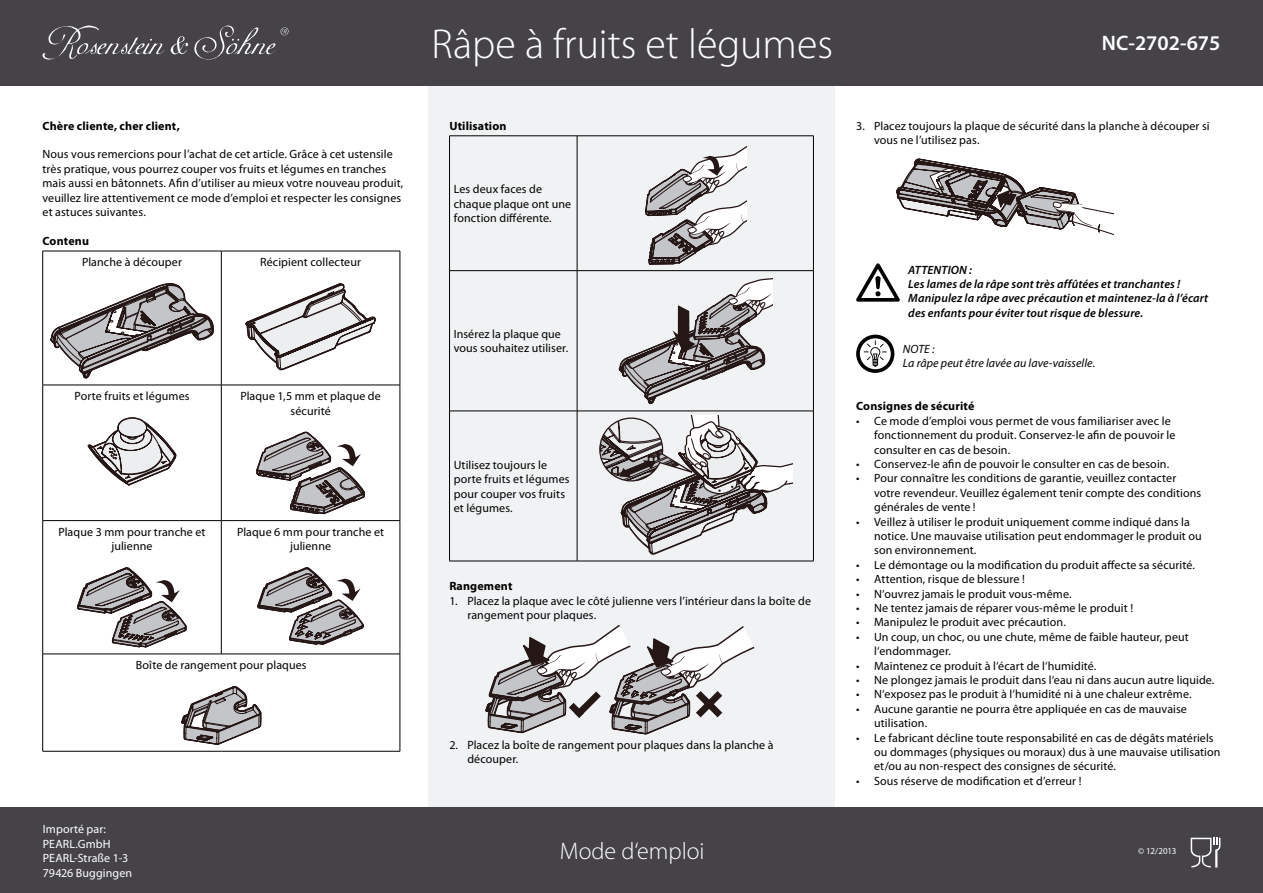
<style>
.page{position:relative;width:1263px;height:893px;background:#fff}
.page>*{position:absolute;margin:0;border:0;box-sizing:border-box;transform-origin:0 0}
.t1{font:300 42px "Myriad Pro";color:#fff}
.t2{font:300 24px "Myriad Pro";color:#fff}
.t3{font:600 21px "Myriad Pro";color:#fff}
.t4{font:12px/14.4px "Myriad Pro";letter-spacing:.01em;color:#000}
.t5{font:italic 600 12px/14.4px "Myriad Pro";letter-spacing:.01em;color:#000}
.t6{font:700 12px "Myriad Pro";letter-spacing:.01em;color:#000}
.t7{font:12px/14.4px "Myriad Pro";letter-spacing:.01em;color:#fff}
.t8{font:italic 12px/14.4px "Myriad Pro";letter-spacing:.005em;color:#000}
.t9{font:9px "Myriad Pro";letter-spacing:-.035em;color:#fff}
</style>
<div class="page">
<div style="left:428px;top:0;width:407px;height:893px;background:#f1f2f3"></div>
<div style="left:0;top:0;width:1263px;height:85px;background:#454347"></div>
<div style="left:0;top:808px;width:1263px;height:85px;background:#454347"></div>
<hr style="left:43px;top:251px;width:178px;height:1px;background:#000">
<hr style="left:42px;top:251px;width:1px;height:134px;background:#000">
<hr style="left:221px;top:251px;width:179px;height:1px;background:#000">
<hr style="left:221px;top:251px;width:1px;height:134px;background:#000">
<hr style="left:400px;top:251px;width:1px;height:134px;background:#000">
<hr style="left:43px;top:385px;width:178px;height:1px;background:#000">
<hr style="left:42px;top:385px;width:1px;height:135px;background:#000">
<hr style="left:221px;top:385px;width:179px;height:1px;background:#000">
<hr style="left:221px;top:385px;width:1px;height:135px;background:#000">
<hr style="left:400px;top:385px;width:1px;height:135px;background:#000">
<hr style="left:43px;top:520px;width:178px;height:1px;background:#000">
<hr style="left:42px;top:521px;width:1px;height:133px;background:#000">
<hr style="left:221px;top:520px;width:179px;height:1px;background:#000">
<hr style="left:221px;top:521px;width:1px;height:133px;background:#000">
<hr style="left:400px;top:521px;width:1px;height:133px;background:#000">
<hr style="left:43px;top:654px;width:178px;height:1px;background:#000">
<hr style="left:42px;top:654px;width:1px;height:97px;background:#000">
<hr style="left:221px;top:654px;width:179px;height:1px;background:#000">
<hr style="left:400px;top:654px;width:1px;height:97px;background:#000">
<hr style="left:43px;top:751px;width:178px;height:1px;background:#000">
<hr style="left:221px;top:751px;width:179px;height:1px;background:#000">
<svg style="left:48px;top:283px;width:167px;height:103px"></svg>
<svg style="left:245px;top:283px;width:131px;height:88px"></svg>
<svg style="left:87px;top:417px;width:90px;height:69px"></svg>
<svg style="left:256px;top:432px;width:109px;height:83px"></svg>
<svg style="left:77px;top:567px;width:110px;height:81px"></svg>
<svg style="left:257px;top:567px;width:107px;height:78px"></svg>
<svg style="left:181px;top:686px;width:81px;height:59px"></svg>
<hr style="left:449px;top:136px;width:128px;height:1px;background:#000">
<hr style="left:449px;top:136px;width:1px;height:134px;background:#000">
<hr style="left:577px;top:136px;width:237px;height:1px;background:#000">
<hr style="left:577px;top:136px;width:1px;height:134px;background:#000">
<hr style="left:813px;top:136px;width:1px;height:134px;background:#000">
<hr style="left:449px;top:270px;width:128px;height:1px;background:#000">
<hr style="left:449px;top:271px;width:1px;height:140px;background:#000">
<hr style="left:577px;top:270px;width:237px;height:1px;background:#000">
<hr style="left:577px;top:271px;width:1px;height:140px;background:#000">
<hr style="left:813px;top:271px;width:1px;height:140px;background:#000">
<hr style="left:449px;top:411px;width:128px;height:1px;background:#000">
<hr style="left:449px;top:411px;width:1px;height:150px;background:#000">
<hr style="left:577px;top:411px;width:237px;height:1px;background:#000">
<hr style="left:577px;top:411px;width:1px;height:150px;background:#000">
<hr style="left:813px;top:411px;width:1px;height:150px;background:#000">
<hr style="left:449px;top:561px;width:128px;height:1px;background:#000">
<hr style="left:577px;top:561px;width:237px;height:1px;background:#000">
<svg style="left:645px;top:145px;width:102px;height:120px"></svg>
<svg style="left:599px;top:278px;width:194px;height:284px"></svg>
<svg style="left:485px;top:624px;width:270px;height:111px"></svg>
<svg style="left:896px;top:158px;width:217px;height:77px"></svg>
<svg style="left:856px;top:263px;width:44px;height:39px"></svg>
<svg style="left:856px;top:335px;width:38px;height:38px"></svg>
<svg style="left:42px;top:26px;width:123px;height:34px"></svg>
<svg style="left:171px;top:36px;width:17px;height:19px"></svg>
<svg style="left:194px;top:25px;width:94px;height:35px"></svg>
<svg style="left:1191px;top:838px;width:29px;height:29px"></svg>
<p class="t6" style="left:43px;top:118px;width:139px">Chère cliente, cher client,</p>
<p class="t4" style="left:43px;top:147px;width:362px">Nous vous remercions pour l’achat de cet article. Grâce à cet ustensile très pratique, vous pourrez couper vos fruits et légumes en tranches mais aussi en bâtonnets. Afin d’utiliser au mieux votre nouveau produit, veuillez lire attentivement ce mode d’emploi et respecter les consignes et astuces suivantes.</p>
<p class="t6" style="left:43px;top:233px;width:48px">Contenu</p>
<p class="t4" style="left:82px;top:255px;width:101px">Planche à découper</p>
<p class="t4" style="left:260px;top:255px;width:102px">Récipient collecteur</p>
<p class="t4" style="left:74px;top:389px;width:117px">Porte fruits et légumes</p>
<p class="t4" style="left:240px;top:389px;width:142px;text-align:center">Plaque 1,5 mm et plaque de sécurité</p>
<p class="t4" style="left:58px;top:525px;width:149px;text-align:center">Plaque 3 mm pour tranche et julienne</p>
<p class="t4" style="left:237px;top:525px;width:149px;text-align:center">Plaque 6 mm pour tranche et julienne</p>
<p class="t4" style="left:136px;top:658px;width:172px">Boîte de rangement pour plaques</p>
<p class="t7" style="left:43px;top:822px;width:91px">Importé par:<br>PEARL.GmbH<br>PEARL-Straße 1-3<br>79426 Buggingen</p>
<h1 class="t1" style="left:431px;top:21px;width:403px">Râpe à fruits et légumes</h1>
<p class="t6" style="left:449px;top:118px;width:59px">Utilisation</p>
<p class="t4" style="left:454px;top:182px;width:119px">Les deux faces de chaque plaque ont une fonction différente.</p>
<p class="t4" style="left:454px;top:327px;width:116px">Insérez la plaque que vous souhaitez utiliser.</p>
<p class="t4" style="left:454px;top:457px;width:117px">Utilisez toujours le porte fruits et légumes pour couper vos fruits et légumes.</p>
<p class="t6" style="left:449px;top:579px;width:65px">Rangement</p>
<p class="t4" style="left:467px;top:593px;width:345px;text-indent:-18px">1. Placez la plaque avec le côté julienne vers l’intérieur dans la boîte de rangement pour plaques.</p>
<p class="t4" style="left:467px;top:737px;width:308px;text-indent:-18px">2. Placez la boîte de rangement pour plaques dans la planche à découper.</p>
<h2 class="t2" style="left:560px;top:838px;width:146px">Mode d‘emploi</h2>
<h3 class="t3" style="left:1102px;top:30px;width:120px">NC-2702-675</h3>
<p class="t4" style="left:874px;top:118px;width:337px;text-indent:-18px">3. Placez toujours la plaque de sécurité dans la planche à découper si vous ne l’utilisez pas.</p>
<p class="t5" style="left:908px;top:262px;width:301px">Attention :<br>Les lames de la râpe sont très affûtées et tranchantes !<br>Manipulez la râpe avec précaution et maintenez-la à l’écart des enfants pour éviter tout risque de blessure.</p>
<p class="t8" style="left:903px;top:341px;width:194px">Note :<br>La râpe peut être lavée au lave-vaisselle.</p>
<p class="t6" style="left:856px;top:399px;width:120px">Consignes de sécurité</p>
<p class="t4" style="left:874px;top:413px;width:303px;text-indent:-18px">• Ce mode d’emploi vous permet de vous familiariser avec le fonctionnement du produit. Conservez-le afin de pouvoir le consulter en cas de besoin.</p>
<p class="t4" style="left:856px;top:457px;width:314px">• Conservez-le afin de pouvoir le consulter en cas de besoin.</p>
<p class="t4" style="left:874px;top:471px;width:328px;text-indent:-18px">• Pour connaître les conditions de garantie, veuillez contacter votre revendeur. Veuillez également tenir compte des conditions générales de vente !</p>
<p class="t4" style="left:874px;top:514px;width:329px;text-indent:-18px">• Veillez à utiliser le produit uniquement comme indiqué dans la notice. Une mauvaise utilisation peut endommager le produit ou son environnement.</p>
<p class="t4" style="left:856px;top:557px;width:340px">• Le démontage ou la modification du produit affecte sa sécurité.</p>
<p class="t4" style="left:856px;top:572px;width:170px">• Attention, risque de blessure !</p>
<p class="t4" style="left:856px;top:586px;width:217px">• N‘ouvrez jamais le produit vous-même.</p>
<p class="t4" style="left:856px;top:601px;width:278px">• Ne tentez jamais de réparer vous-même le produit !</p>
<p class="t4" style="left:856px;top:615px;width:211px">• Manipulez le produit avec précaution.</p>
<p class="t4" style="left:874px;top:629px;width:316px;text-indent:-18px">• Un coup, un choc, ou une chute, même de faible hauteur, peut l‘endommager.</p>
<p class="t4" style="left:856px;top:658px;width:242px">• Maintenez ce produit à l‘écart de l‘humidité.</p>
<p class="t4" style="left:856px;top:673px;width:360px">• Ne plongez jamais le produit dans l‘eau ni dans aucun autre liquide.</p>
<p class="t4" style="left:856px;top:687px;width:337px">• N‘exposez pas le produit à l‘humidité ni à une chaleur extrême.</p>
<p class="t4" style="left:874px;top:701px;width:314px;text-indent:-18px">• Aucune garantie ne pourra être appliquée en cas de mauvaise utilisation.</p>
<p class="t4" style="left:874px;top:730px;width:348px;text-indent:-18px">• Le fabricant décline toute responsabilité en cas de dégâts matériels ou dommages (physiques ou moraux) dus à une mauvaise utilisation et/ou au non-respect des consignes de sécurité.</p>
<p class="t4" style="left:856px;top:773px;width:227px">• Sous réserve de modification et d’erreur !</p>
<p class="t9" style="left:1138px;top:845px;width:40px">© 12/2013</p>
</div>
